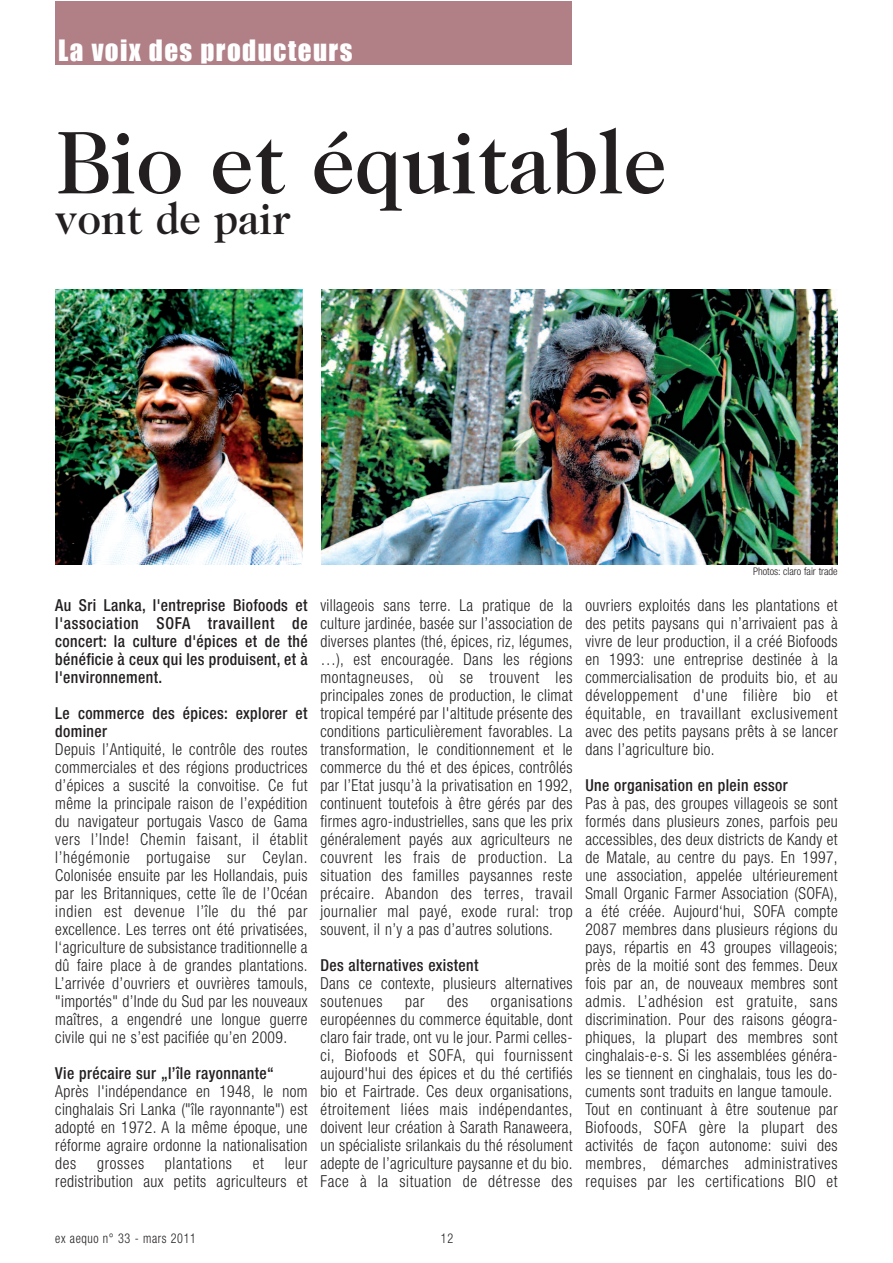
<style>
.page{position:relative;width:893px;height:1263px;background:#fff}
.page>*{position:absolute;margin:0;border:0;box-sizing:border-box;transform-origin:0 0}
.t1{font:500 90px "Caslon Two Twenty Four";color:#231f20;scale:.95 1}
.t2{font:500 45px "Caslon Two Twenty Four";color:#231f20;scale:.95 1}
.t3{font:27px "Impact";letter-spacing:.055em;color:#fff}
.t4{font:300 condensed 16.5px/18px "Helvetica Neue";letter-spacing:.025em;color:#231f20;text-align:justify;scale:.95 1}
.t5{font:500 condensed 16.5px/18px "Helvetica Neue";letter-spacing:.025em;color:#231f20;text-align:justify;scale:.95 1}
.t6{font:300 condensed 16.5px "Helvetica Neue";letter-spacing:.045em;color:#231f20;scale:.95 1}
.t7{font:300 condensed 13.5px "Helvetica Neue";letter-spacing:.05em;color:#231f20;scale:.9 1}
.t8{font:300 condensed 10.5px "Helvetica Neue";color:#231f20}
</style>
<div class="page">
<div style="left:55px;top:1px;width:517px;height:64px;background:#b18087"></div>
<img style="left:55px;top:289px;width:248px;height:275px">
<img style="left:321px;top:289px;width:517px;height:275px">
<h3 class="t3" style="left:58px;top:34px;width:296px">La voix des producteurs</h3>
<h1 class="t1" style="left:55px;top:110px;width:645px">Bio et équitable</h1>
<h2 class="t2" style="left:55px;top:192px;width:249px">vont de pair</h2>
<p class="t8" style="left:753px;top:565px;width:86px">Photos: claro fair trade</p>
<p class="t5" style="left:55px;top:596px;width:267px">Au Sri Lanka, l'entreprise Biofoods et l'association SOFA travaillent de concert: la culture d'épices et de thé bénéficie à ceux qui les produisent, et à l'environnement.</p>
<p class="t5" style="left:55px;top:704px;width:267px">Le commerce des épices: explorer et dominer</p>
<p class="t4" style="left:55px;top:740px;width:267px">Depuis l’Antiquité, le contrôle des routes commerciales et des régions productrices d’épices a suscité la convoitise. Ce fut même la principale raison de l’expédition du navigateur portugais Vasco de Gama vers l’Inde! Chemin faisant, il établit l’hégémonie portugaise sur Ceylan.<br>Colonisée ensuite par les Hollandais, puis par les Britanniques, cette île de l’Océan indien est devenue l’île du thé par excellence. Les terres ont été privatisées, l‘agriculture de subsistance traditionnelle a dû faire place à de grandes plantations.<br>L’arrivée d’ouvriers et ouvrières tamouls, "importés" d’Inde du Sud par les nouveaux maîtres, a engendré une longue guerre civile qui ne s’est pacifiée qu’en 2009.</p>
<p class="t5" style="left:55px;top:1064px;width:232px">Vie précaire sur „l’île rayonnante“</p>
<p class="t4" style="left:55px;top:1082px;width:267px">Après l'indépendance en 1948, le nom cinghalais Sri Lanka ("île rayonnante") est adopté en 1972. A la même époque, une réforme agraire ordonne la nationalisation des</p>
<p class="t4" style="left:55px;top:1154px;width:267px;text-align:right">leur<br>redistribution aux petits agriculteurs et</p>
<p class="t6" style="left:97px;top:1154px;width:51px">grosses</p>
<p class="t6" style="left:165px;top:1154px;width:72px">plantations</p>
<p class="t4" style="left:253px;top:1154px;width:13px">et</p>
<p class="t4" style="left:320px;top:596px;width:267px">villageois sans terre. La pratique de la culture jardinée, basée sur l’association de diverses plantes (thé, épices, riz, légumes, …), est encouragée. Dans les régions montagneuses, où se trouvent les principales zones de production, le climat tropical tempéré par l'altitude présente des conditions particulièrement favorables. La transformation, le conditionnement et le commerce du thé et des épices, contrôlés par l’Etat jusqu’à la privatisation en 1992, continuent toutefois à être gérés par des firmes agro-industrielles, sans que les prix généralement payés aux agriculteurs ne couvrent les frais de production. La situation des familles paysannes reste précaire. Abandon des terres, travail journalier mal payé, exode rural: trop souvent, il n’y a pas d’autres solutions.</p>
<p class="t5" style="left:320px;top:956px;width:168px">Des alternatives existent</p>
<p class="t4" style="left:320px;top:974px;width:267px">Dans ce contexte, plusieurs alternatives soutenues</p>
<p class="t4" style="left:320px;top:992px;width:267px;text-indent:170px">organisations européennes du commerce équitable, dont claro fair trade, ont vu le jour. Parmi celles&shy;ci, Biofoods et SOFA, qui fournissent aujourd'hui des épices et du thé certifiés bio et Fairtrade. Ces deux organisations, étroitement liées mais indépendantes, doivent leur création à Sarath Ranaweera, un spécialiste srilankais du thé résolument adepte de l’agriculture paysanne et du bio.<br>Face à la situation de détresse des</p>
<p class="t4" style="left:405px;top:992px;width:22px">par</p>
<p class="t4" style="left:447px;top:992px;width:24px">des</p>
<p class="t4" style="left:585px;top:596px;width:267px">ouvriers exploités dans les plantations et des petits paysans qui n’arrivaient pas à vivre de leur production, il a créé Biofoods en 1993: une entreprise destinée à la commercialisation de produits bio, et au développement d'une filière bio et équitable, en travaillant exclusivement avec des petits paysans prêts à se lancer dans l’agriculture bio.</p>
<p class="t5" style="left:585px;top:776px;width:215px">Une organisation en plein essor</p>
<p class="t4" style="left:585px;top:794px;width:267px;text-align:left">Pas à pas, des groupes villageois se sont formés dans plusieurs zones, parfois peu accessibles, des deux districts de Kandy et de Matale, au centre du pays. En 1997, une association, appelée ultérieurement Small Organic Farmer Association (SOFA), a été créée. Aujourd‘hui, SOFA compte 2087 membres dans plusieurs régions du pays, répartis en 43 groupes villageois; près de la moitié sont des femmes. Deux fois par an, de nouveaux membres sont admis. L’adhésion est gratuite, sans discrimination. Pour des raisons géogra&shy;phiques, la plupart des membres sont cinghalais-e-s. Si les assemblées généra&shy;les se tiennent en cinghalais, tous les do&shy;cuments sont traduits en langue tamoule.<br>Tout en continuant à être soutenue par Biofoods, SOFA gère la plupart des activités de façon autonome: suivi des membres, démarches administratives requises par les certifications BIO et</p>
<p class="t7" style="left:55px;top:1230px;width:158px">ex aequo n° 33 - mars 2011</p>
<p class="t7" style="left:441px;top:1230px;width:15px">12</p>
</div>
